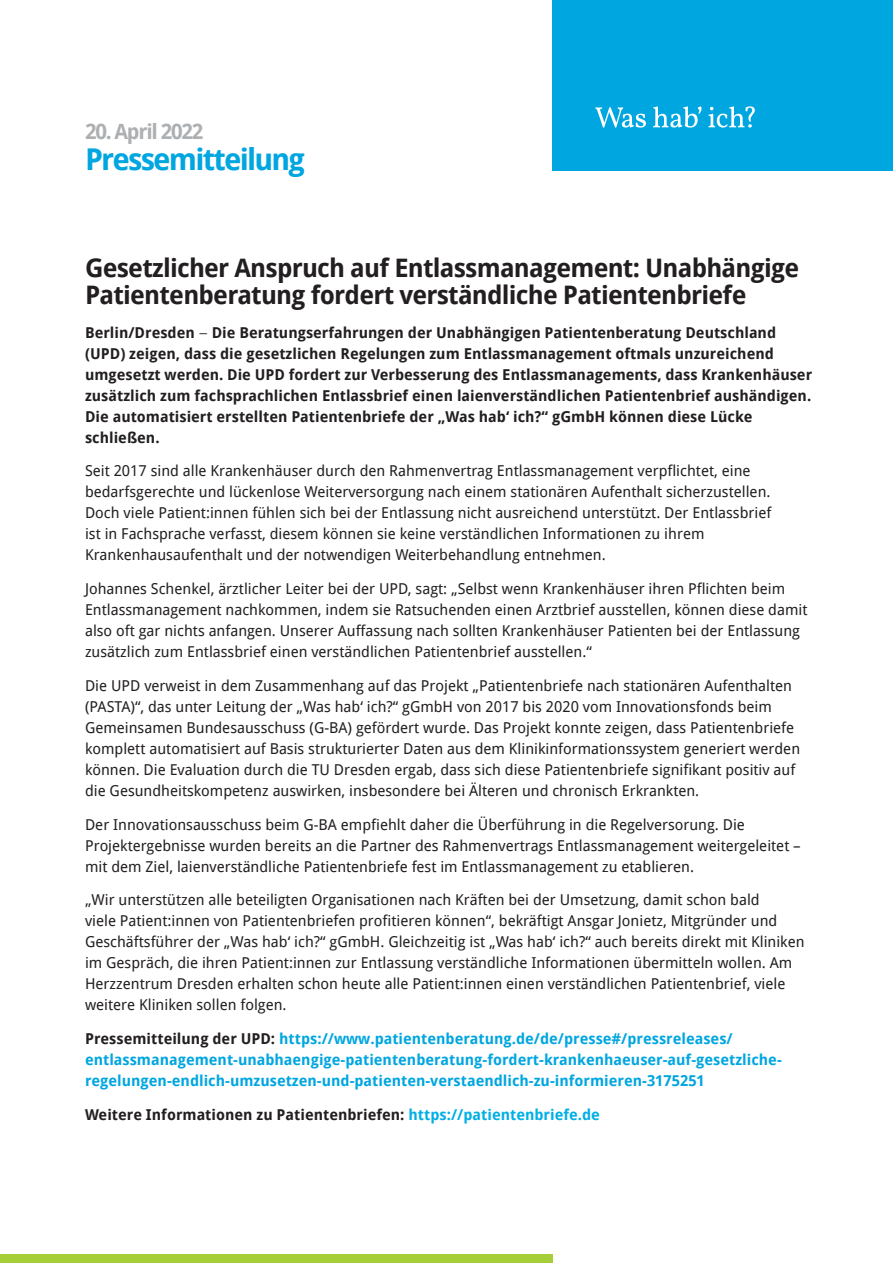
<style>
.page{position:relative;width:893px;height:1263px;background:#fff}
.page>*{position:absolute;margin:0;border:0;box-sizing:border-box;transform-origin:0 0}
.t1{font:700 30px "Droid Sans";letter-spacing:-.06em;color:#00a6e0}
.text{font:700 25.5px/27px "Droid Sans";letter-spacing:-.03em;color:#231f20}
.t2{font:700 21px "Droid Sans";letter-spacing:-.06em;color:#adb0b2}
.text-2{font:15px/21px "Droid Sans";color:#231f20}
.text-3{font:700 15px/21px "Droid Sans";color:#231f20}
.text-4{font:700 15px/21px "Droid Sans";color:#00a6e0}
.s1{font-family:"Museo Slab 300";font-weight:400}
.s2{color:#231f20}
.s3{color:#00afe6}
</style>
<div class="page">
<div style="left:553px;top:0;width:340px;height:170px;background:#00a6e0"></div>
<svg style="left:595px;top:106px;width:160px;height:22px"></svg>
<div style="left:0;top:1254px;width:553px;height:9px;background:#a6ce39"></div>
<p class="t2" style="left:85px;top:119px;width:120px">20. April 2022</p>
<p class="t1" style="left:85px;top:142px;width:222px">Pressemitteilung</p>
<p class="text" style="left:85px;top:254px;width:716px">Gesetzlicher Anspruch auf Entlassmanagement: Unabhängige<br>Patientenberatung fordert verständliche Patientenbriefe</p>
<p class="text-3" style="left:85px;top:322px;width:729px">Berlin/Dresden <span class="s1">−</span> Die Beratungserfahrungen der Unabhängigen Patientenberatung Deutschland (UPD) zeigen, dass die gesetzlichen Regelungen zum Entlassmanagement oftmals unzureichend umgesetzt werden. Die UPD fordert zur Verbesserung des Entlassmanagements, dass Krankenhäuser zusätzlich zum fachsprachlichen Entlassbrief einen laienverständlichen Patientenbrief aushändigen.<br>Die automatisiert erstellten Patientenbriefe der „Was hab‘ ich?“ gGmbH können diese Lücke schließen.</p>
<p class="text-2" style="left:85px;top:461px;width:688px">Seit 2017 sind alle Krankenhäuser durch den Rahmenvertrag Entlassmanagement verpflichtet, eine bedarfsgerechte und lückenlose Weiterversorgung nach einem stationären Aufenthalt sicherzustellen.<br>Doch viele Patient:innen fühlen sich bei der Entlassung nicht ausreichend unterstützt. Der Entlassbrief ist in Fachsprache verfasst, diesem können sie keine verständlichen Informationen zu ihrem Krankenhausaufenthalt und der notwendigen Weiterbehandlung entnehmen.</p>
<p class="text-2" style="left:85px;top:578px;width:724px">Johannes Schenkel, ärztlicher Leiter bei der UPD, sagt: „Selbst wenn Krankenhäuser ihren Pflichten beim Entlassmanagement nachkommen, indem sie Ratsuchenden einen Arztbrief ausstellen, können diese damit also oft gar nichts anfangen. Unserer Auffassung nach sollten Krankenhäuser Patienten bei der Entlassung zusätzlich zum Entlassbrief einen verständlichen Patientenbrief ausstellen.“</p>
<p class="text-2" style="left:85px;top:675px;width:717px">Die UPD verweist in dem Zusammenhang auf das Projekt „Patientenbriefe nach stationären Aufenthalten (PASTA)“, das unter Leitung der „Was hab‘ ich?“ gGmbH von 2017 bis 2020 vom Innovationsfonds beim Gemeinsamen Bundesausschuss (G-BA) gefördert wurde. Das Projekt konnte zeigen, dass Patientenbriefe komplett automatisiert auf Basis strukturierter Daten aus dem Klinikinformationssystem generiert werden können. Die Evaluation durch die TU Dresden ergab, dass sich diese Patientenbriefe signifikant positiv auf die Gesundheitskompetenz auswirken, insbesondere bei Älteren und chronisch Erkrankten.</p>
<p class="text-2" style="left:85px;top:814px;width:717px">Der Innovationsausschuss beim G-BA empfiehlt daher die Überführung in die Regelversorung. Die<br>Projektergebnisse wurden bereits an die Partner des Rahmenvertrags Entlassmanagement weitergeleitet – mit dem Ziel, laienverständliche Patientenbriefe fest im Entlassmanagement zu etablieren.</p>
<p class="text-2" style="left:85px;top:890px;width:721px">„Wir unterstützen alle beteiligten Organisationen nach Kräften bei der Umsetzung, damit schon bald<br>viele Patient:innen von Patientenbriefen profitieren können“, bekräftigt Ansgar Jonietz, Mitgründer und Geschäftsführer der „Was hab‘ ich?“ gGmbH. Gleichzeitig ist „Was hab‘ ich?“ auch bereits direkt mit Kliniken im Gespräch, die ihren Patient:innen zur Entlassung verständliche Informationen übermitteln wollen. Am Herzzentrum Dresden erhalten schon heute alle Patient:innen einen verständlichen Patientenbrief, viele weitere Kliniken sollen folgen.</p>
<p class="text-4" style="left:85px;top:1028px;width:698px"><span class="s2">Pressemitteilung der UPD:</span> https://www.patientenberatung.de/de/presse#/pressreleases/ entlassmanagement-unabhaengige-patientenberatung-fordert-krankenhaeuser-auf-gesetzliche&shy;regelungen-endlich-umzusetzen-und-patienten-verstaendlich-zu-informieren-3175251</p>
<p class="text-3" style="left:85px;top:1104px;width:516px">Weitere Informationen zu Patientenbriefen: <span class="s3">https://patientenbriefe.de</span></p>
</div>
